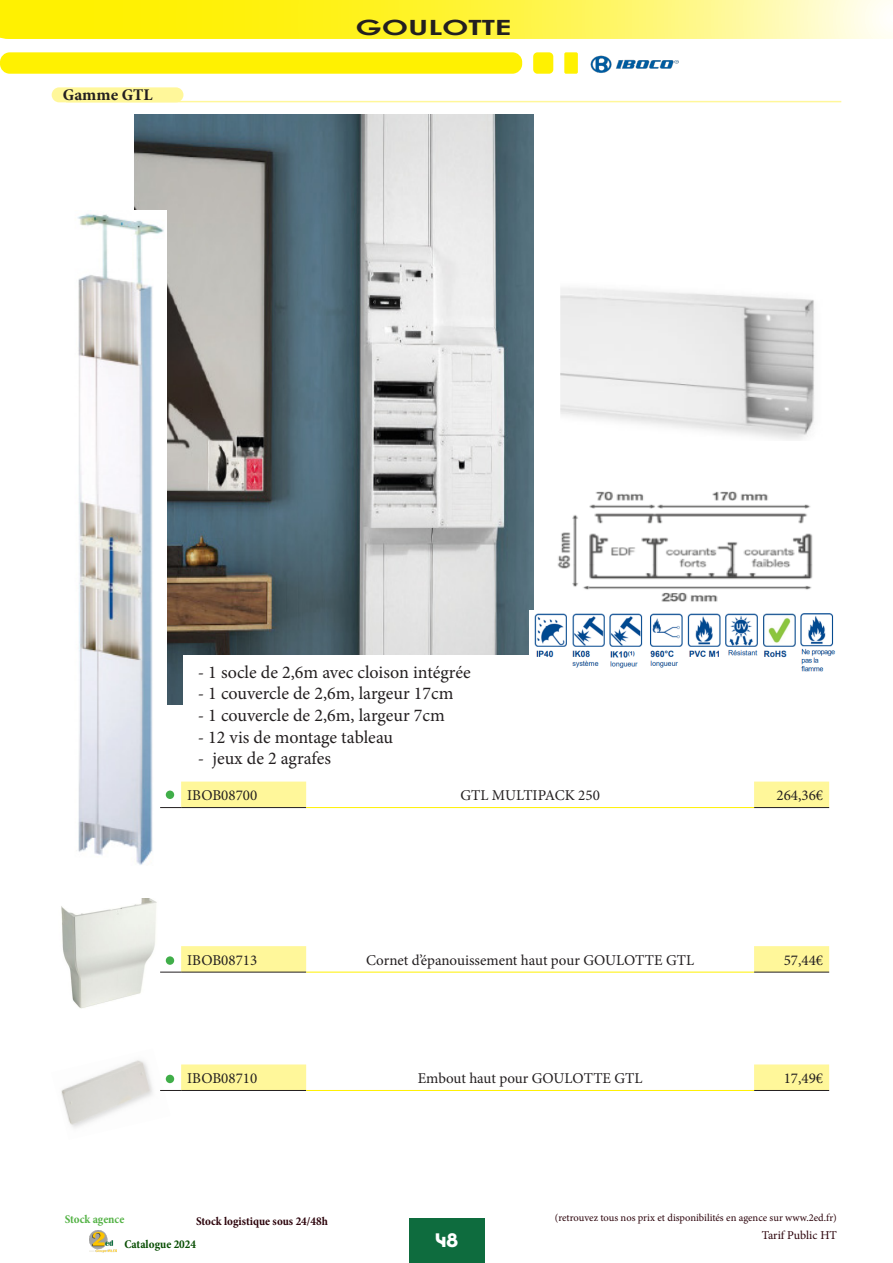
<style>
.page{position:relative;width:893px;height:1263px;background:#fff}
.page>*{position:absolute;margin:0;border:0;box-sizing:border-box;transform-origin:0 0}
.t1{font:700 21px "Century Gothic";color:#231f20;scale:1.5 1}
.t2{font:21px "Paris 2024 Variable Regular";color:#fff}
.t3{font:18px "Minion Pro";color:#231f20}
.t4{font:700 condensed 16.5px "Minion Pro";color:#231f20;scale:1.1 1}
.t5{font:15px "Minion Pro";color:#231f20}
.t6{font:700 condensed 12px "Minion Pro";color:#2c030b}
.t7{font:700 condensed 12px "Minion Pro";color:#074d02}
.t8{font:12px "Minion Pro";color:#2c030b}
.t9{font:700 condensed 12px "Minion Pro";color:#55b347}
.t10{font:10.5px "Minion Pro";color:#2c030b}
</style>
<div class="page">
<svg style="left:0;top:0;width:893px;height:39px;background:#fff44a"></svg>
<div style="left:0;top:52px;width:522px;height:22px;background:#fff101;border-radius:10px"></div>
<div style="left:533px;top:52px;width:20px;height:22px;background:#fff101;border-radius:4px"></div>
<div style="left:564px;top:52px;width:14px;height:22px;background:#fff101;border-radius:2px"></div>
<div style="left:409px;top:1218px;width:75px;height:45px;background:#0e6c3e"></div>
<img style="left:89px;top:1230px;width:27px;height:22px">
<img style="left:134px;top:115px;width:399px;height:590px">
<div style="left:183px;top:655px;width:354px;height:115px;background:#fff"></div>
<hr style="left:66px;top:101px;width:775px;height:1px;background:#fff79a">
<div style="left:52px;top:87px;width:131px;height:15px;background:#fff79a;border-radius:7px"></div>
<img style="left:61px;top:898px;width:96px;height:111px">
<img style="left:61px;top:1060px;width:92px;height:68px">
<img style="left:77px;top:210px;width:89px;height:655px">
<img style="left:557px;top:491px;width:256px;height:111px">
<img style="left:530px;top:611px;width:306px;height:61px">
<img style="left:560px;top:288px;width:255px;height:152px">
<img style="left:590px;top:55px;width:89px;height:18px">
<svg style="left:160px;top:946px;width:669px;height:27px"></svg>
<hr style="left:181px;top:972px;width:125px;height:1px;background:#231f20">
<hr style="left:754px;top:972px;width:75px;height:1px;background:#231f20">
<hr style="left:306px;top:972px;width:448px;height:1px;background:#fff101">
<svg style="left:160px;top:781px;width:669px;height:27px"></svg>
<hr style="left:181px;top:807px;width:125px;height:1px;background:#231f20">
<hr style="left:754px;top:807px;width:75px;height:1px;background:#231f20">
<hr style="left:306px;top:807px;width:448px;height:1px;background:#fff101">
<svg style="left:160px;top:1064px;width:669px;height:27px"></svg>
<hr style="left:181px;top:1090px;width:125px;height:1px;background:#231f20">
<hr style="left:754px;top:1090px;width:75px;height:1px;background:#231f20">
<hr style="left:306px;top:1090px;width:448px;height:1px;background:#fff101">
<div style="left:166px;top:956px;width:8px;height:9px;background:#40ae49;border-radius:50%"></div>
<div style="left:166px;top:790px;width:8px;height:9px;background:#40ae49;border-radius:50%"></div>
<div style="left:166px;top:1075px;width:8px;height:8px;background:#40ae49;border-radius:50%"></div>
<p class="t4" style="left:63px;top:84px;width:83px">Gamme GTL</p>
<p class="t1" style="left:355px;top:12px;width:105px">GOULOTTE</p>
<p class="t3" style="left:198px;top:660px;width:274px">- 1 socle de 2,6m avec cloison intégrée</p>
<p class="t3" style="left:198px;top:682px;width:257px">- 1 couvercle de 2,6m, largeur 17cm</p>
<p class="t3" style="left:198px;top:703px;width:249px">- 1 couvercle de 2,6m, largeur 7cm</p>
<p class="t3" style="left:198px;top:725px;width:197px">- 12 vis de montage tableau</p>
<p class="t3" style="left:198px;top:746px;width:135px">- jeux de 2 agrafes</p>
<p class="t5" style="left:187px;top:785px;width:72px">IBOB08700</p>
<p class="t5" style="left:460px;top:785px;width:141px">GTL MULTIPACK 250</p>
<p class="t5" style="left:776px;top:785px;width:48px">264,36€</p>
<p class="t5" style="left:187px;top:950px;width:72px">IBOB08713</p>
<p class="t5" style="left:366px;top:950px;width:330px">Cornet d’épanouissement haut pour GOULOTTE GTL</p>
<p class="t5" style="left:784px;top:950px;width:41px">57,44€</p>
<p class="t5" style="left:187px;top:1068px;width:72px">IBOB08710</p>
<p class="t5" style="left:418px;top:1068px;width:226px">Embout haut pour GOULOTTE GTL</p>
<p class="t5" style="left:784px;top:1068px;width:41px">17,49€</p>
<p class="t9" style="left:65px;top:1210px;width:61px">Stock agence</p>
<p class="t6" style="left:196px;top:1213px;width:133px">Stock logistique sous 24/48h</p>
<p class="t10" style="left:555px;top:1210px;width:284px">(retrouvez tous nos prix et disponibilités en agence sur www.2ed.fr)</p>
<h1 class="t2" style="left:435px;top:1227px;width:24px">48</h1>
<p class="t8" style="left:762px;top:1227px;width:77px">Tarif Public HT</p>
<p class="t7" style="left:124px;top:1235px;width:73px">Catalogue 2024</p>
</div>
